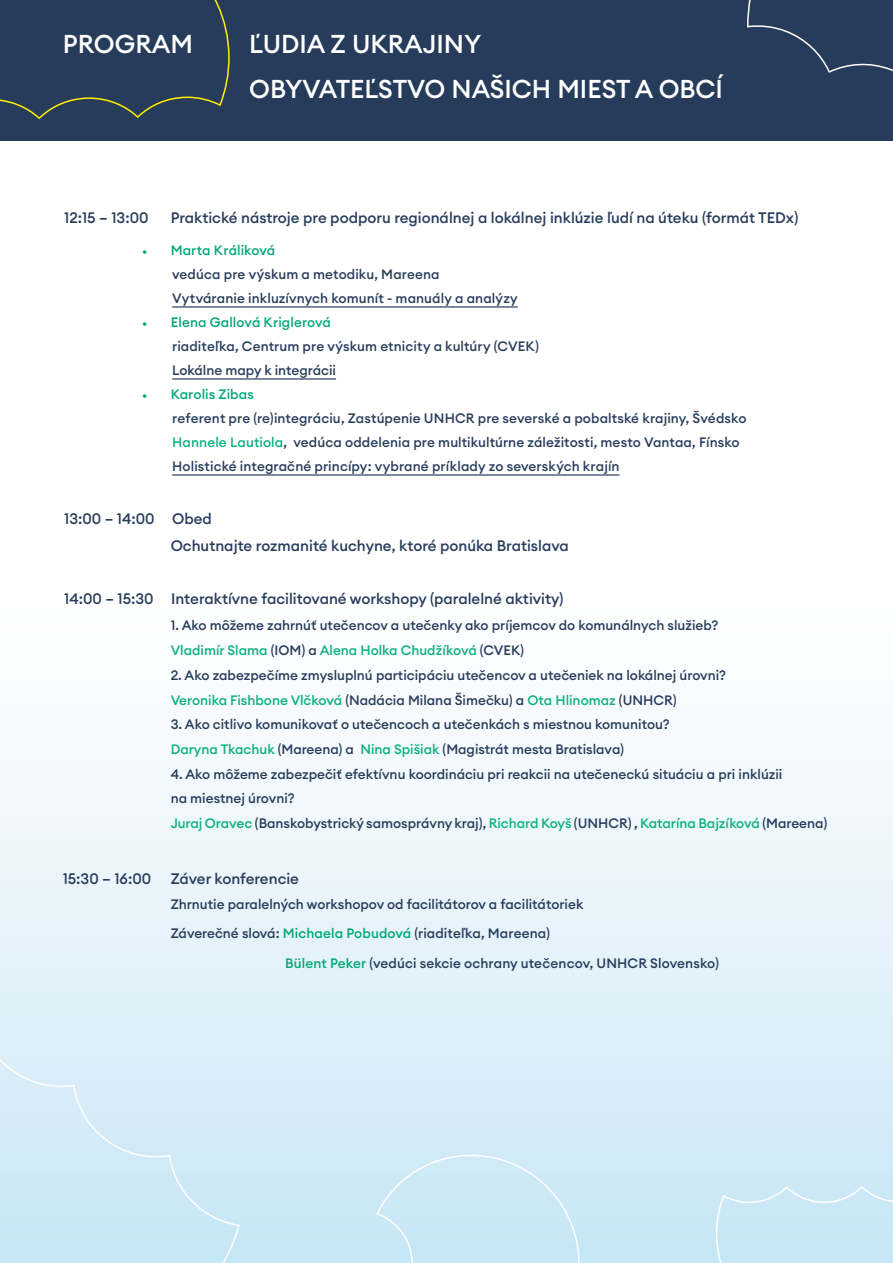
<style>
.page{position:relative;width:893px;height:1263px;background:#fff}
.page>*{position:absolute;margin:0;border:0;box-sizing:border-box;transform-origin:0 0}
.t1{font:500 25.5px/44.5px "Euclid Circular A";color:#fff}
.t2{font:500 15px/26.5px "Euclid Circular A";color:#273c5b}
.t3{font:500 13.5px/24px "Euclid Circular A";color:#273c5b}
.s1{font-family:"Minion Pro";font-weight:400;color:#00a779}
.s2{color:#00a779}
.s3{color:#0cb17e}
</style>
<div class="page">
<div style="left:0;top:608px;width:893px;height:655px;background:linear-gradient(to bottom,#fffffe,#c8e6f5)"></div>
<div style="left:0;top:0;width:893px;height:141px;background:#273c5b"></div>
<svg style="left:747px;top:0;width:146px;height:73px"></svg>
<svg style="left:0;top:0;width:230px;height:120px"></svg>
<svg style="left:0;top:1036px;width:241px;height:227px;background:#d1eaf6"></svg>
<div style="left:375px;top:1143px;width:215px;height:120px;background:#cce8f6"></div>
<div style="left:715px;top:1185px;width:178px;height:78px;background:#c9e8f6"></div>
<hr style="left:172px;top:306px;width:346px;height:2px;background:#273c5b">
<hr style="left:172px;top:378px;width:164px;height:2px;background:#273c5b">
<hr style="left:172px;top:474px;width:448px;height:2px;background:#273c5b">
<h1 class="t1" style="left:63px;top:22px;width:132px">PROGRAM</h1>
<h1 class="t1" style="left:249px;top:22px;width:475px">ĽUDIA Z UKRAJINY<br>OBYVATEĽSTVO NAŠICH MIEST A OBCÍ</h1>
<p class="t2" style="left:64px;top:204px;width:86px">12:15 – 13:00</p>
<p class="t2" style="left:171px;top:204px;width:629px">Praktické nástroje pre podporu regionálnej a lokálnej inklúzie ľudí na úteku (formát TEDx)</p>
<p class="t3" style="left:172px;top:239px;width:347px;text-indent:-30px"><span class="s1">•</span> <span class="s2">Marta Králiková<br></span>vedúca pre výskum a metodiku, Mareena<br>Vytváranie inkluzívnych komunít - manuály a analýzy</p>
<p class="t3" style="left:172px;top:311px;width:368px;text-indent:-30px"><span class="s1">•</span> <span class="s2">Elena Gallová Kriglerová<br></span>riaditeľka, Centrum pre výskum etnicity a kultúry (CVEK)<br>Lokálne mapy k integrácii</p>
<p class="t3" style="left:172px;top:383px;width:576px;text-indent:-30px"><span class="s1">•</span> <span class="s2">Karolis Zibas<br></span>referent pre (re)integráciu, Zastúpenie UNHCR pre severské a pobaltské krajiny, Švédsko <span class="s3">Hannele Lautiola</span>, vedúca oddelenia pre multikultúrne záležitosti, mesto Vantaa, Fínsko Holistické integračné princípy: vybrané príklady zo severských krajín</p>
<p class="t2" style="left:171px;top:506px;width:400px;text-indent:-106px">13:00 – 14:00 Obed<br>Ochutnajte rozmanité kuchyne, ktoré ponúka Bratislava</p>
<p class="t2" style="left:64px;top:585px;width:501px">14:00 – 15:30 Interaktívne facilitované workshopy (paralelné aktivity)</p>
<p class="t3" style="left:171px;top:613px;width:549px;line-height:24.8px">1. Ako môžeme zahrnúť utečencov a utečenky ako príjemcov do komunálnych služieb?<br><span class="s3">Vladimír Slama</span> (IOM) a <span class="s3">Alena Holka Chudžíková</span> (CVEK)</p>
<p class="t3" style="left:171px;top:663px;width:557px;line-height:24.8px">2. Ako zabezpečíme zmysluplnú participáciu utečencov a utečeniek na lokálnej úrovni?<br><span class="s3">Veronika Fishbone Vlčková</span> (Nadácia Milana Šimečku) a <span class="s3">Ota Hlinomaz</span> (UNHCR)</p>
<p class="t3" style="left:171px;top:712px;width:501px;line-height:24.8px">3. Ako citlivo komunikovať o utečencoch a utečenkách s miestnou komunitou?<br><span class="s3">Daryna Tkachuk</span> (Mareena) a <span class="s3">Nina Spišiak</span> (Magistrát mesta Bratislava)</p>
<p class="t3" style="left:171px;top:761px;width:658px;line-height:24.8px">4. Ako môžeme zabezpečiť efektívnu koordináciu pri reakcii na utečeneckú situáciu a pri inklúzii<br>na miestnej úrovni?<br><span class="s3">Juraj Oravec</span> (Banskobystrický samosprávny kraj), <span class="s3">Richard Koyš</span> (UNHCR) , <span class="s3">Katarína Bajzíková</span> (Mareena)</p>
<p class="t2" style="left:63px;top:865px;width:90px">15:30 – 16:00</p>
<p class="t2" style="left:171px;top:865px;width:130px">Záver konferencie</p>
<p class="t3" style="left:171px;top:892px;width:414px">Zhrnutie paralelných workshopov od facilitátorov a facilitátoriek</p>
<p class="t3" style="left:171px;top:921px;width:381px">Záverečné slová: <span class="s2">Michaela Pobudová</span> (riaditeľka, Mareena)</p>
<p class="t3" style="left:285px;top:951px;width:435px"><span class="s2">Bülent Peker</span> (vedúci sekcie ochrany utečencov, UNHCR Slovensko)</p>
</div>
